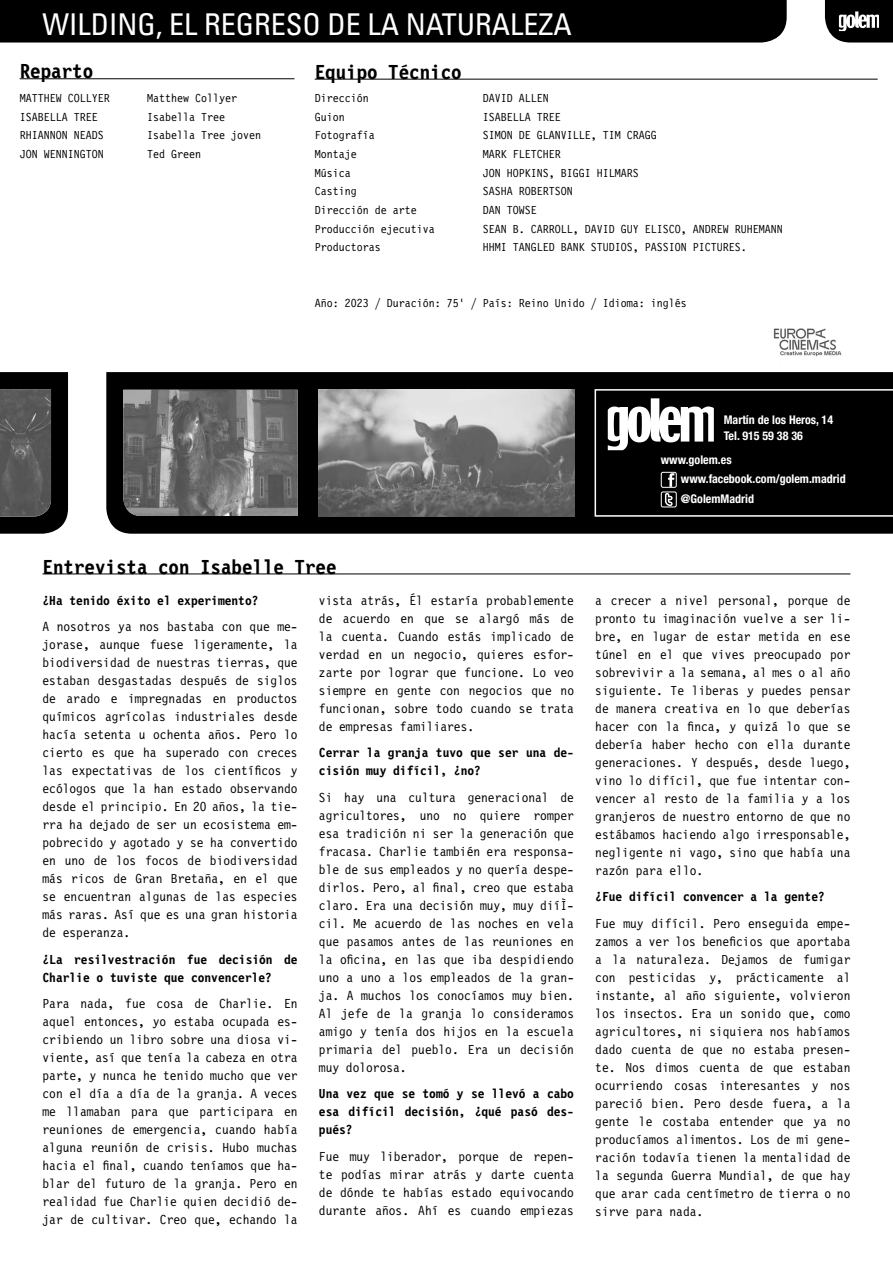
<style>
.page{position:relative;width:893px;height:1263px;background:#fff}
.page>*{position:absolute;margin:0;border:0;box-sizing:border-box;transform-origin:0 0}
.t1{font:condensed 30px "Univers";color:#fff}
.t2{font:700 21px "Letter Gothic 12 Pitch BT";color:#000}
.t3{font:13.5px/18px "Letter Gothic 12 Pitch BT";color:#000;text-align:justify}
.t4{font:700 13.5px/18px "Letter Gothic 12 Pitch BT";color:#000}
.t5{font:12px "Letter Gothic 12 Pitch BT";color:#000}
.t6{font:700 condensed 12px/19.5px "Helvetica Neue";color:#fff}
</style>
<div class="page">
<svg style="left:106px;top:372px;width:787px;height:162px;fill:#000"></svg>
<div style="left:0;top:0;width:787px;height:43px;background:#000"></div>
<hr style="left:315px;top:79px;width:563px;height:1px;background:#000">
<hr style="left:43px;top:573px;width:807px;height:1px;background:#000">
<img style="left:123px;top:390px;width:175px;height:126px">
<img style="left:319px;top:390px;width:255px;height:126px">
<div style="left:0;top:372px;width:68px;height:162px;background:#000"></div>
<img style="left:0;top:389px;width:51px;height:128px">
<svg style="left:825px;top:0;width:68px;height:43px"></svg>
<svg style="left:595px;top:389px;width:298px;height:128px"></svg>
<img style="left:773px;top:328px;width:69px;height:29px">
<hr style="left:20px;top:78px;width:274px;height:1px;background:#000">
<h1 class="t1" style="left:43px;top:6px;width:531px">WILDING, EL REGRESO DE LA NATURALEZA</h1>
<h2 class="t2" style="left:20px;top:60px;width:75px">Reparto</h2>
<p class="t5" style="left:20px;top:91px;width:91px">MATTHEW COLLYER</p>
<p class="t5" style="left:147px;top:91px;width:91px">Matthew Collyer</p>
<p class="t5" style="left:20px;top:110px;width:79px">ISABELLA TREE</p>
<p class="t5" style="left:147px;top:110px;width:79px">Isabella Tree</p>
<p class="t5" style="left:20px;top:129px;width:85px">RHIANNON NEADS</p>
<p class="t5" style="left:147px;top:129px;width:115px">Isabella Tree joven</p>
<p class="t5" style="left:20px;top:147px;width:85px">JON WENNINGTON</p>
<p class="t5" style="left:147px;top:147px;width:55px">Ted Green</p>
<h2 class="t2" style="left:315px;top:61px;width:148px">Equipo Técnico</h2>
<p class="t5" style="left:315px;top:91px;width:55px">Dirección</p>
<p class="t5" style="left:483px;top:91px;width:67px">DAVID ALLEN</p>
<p class="t5" style="left:315px;top:110px;width:31px">Guion</p>
<p class="t5" style="left:483px;top:110px;width:79px">ISABELLA TREE</p>
<p class="t5" style="left:315px;top:129px;width:61px">Fotografía</p>
<p class="t5" style="left:483px;top:129px;width:175px">SIMON DE GLANVILLE, TIM CRAGG</p>
<p class="t5" style="left:315px;top:147px;width:43px">Montaje</p>
<p class="t5" style="left:483px;top:147px;width:79px">MARK FLETCHER</p>
<p class="t5" style="left:315px;top:166px;width:37px">Música</p>
<p class="t5" style="left:483px;top:166px;width:157px">JON HOPKINS, BIGGI HILMARS</p>
<p class="t5" style="left:315px;top:185px;width:43px">Casting</p>
<p class="t5" style="left:483px;top:185px;width:91px">SASHA ROBERTSON</p>
<p class="t5" style="left:315px;top:203px;width:103px">Dirección de arte</p>
<p class="t5" style="left:483px;top:203px;width:55px">DAN TOWSE</p>
<p class="t5" style="left:315px;top:222px;width:121px">Producción ejecutiva</p>
<p class="t5" style="left:483px;top:222px;width:301px">SEAN B. CARROLL, DAVID GUY ELISCO, ANDREW RUHEMANN</p>
<p class="t5" style="left:315px;top:240px;width:67px">Productoras</p>
<p class="t5" style="left:483px;top:240px;width:265px">HHMI TANGLED BANK STUDIOS, PASSION PICTURES.</p>
<p class="t5" style="left:315px;top:296px;width:373px">Año: 2023 / Duración: 75’ / País: Reino Unido / Idioma: inglés</p>
<p class="t6" style="left:724px;top:411px;width:111px;line-height:16.5px">Martín de los Heros, 14<br>Tel. 915 59 38 36</p>
<p class="t6" style="left:681px;top:450px;width:166px;text-indent:-20px">www.golem.es www.facebook.com/golem.madrid @GolemMadrid</p>
<h2 class="t2" style="left:43px;top:555px;width:295px">Entrevista con Isabelle Tree</h2>
<p class="t4" style="left:43px;top:592px;width:217px">¿Ha tenido éxito el experimento?</p>
<p class="t3" style="left:43px;top:618px;width:257px">A nosotros ya nos bastaba con que me&shy;jorase, aunque fuese ligeramente, la biodiversidad de nuestras tierras, que estaban desgastadas después de siglos de arado e impregnadas en productos químicos agrícolas industriales desde hacía setenta u ochenta años. Pero lo cierto es que ha superado con creces las expectativas de los científicos y ecólogos que la han estado observando desde el principio. En 20 años, la tie&shy;rra ha dejado de ser un ecosistema em&shy;pobrecido y agotado y se ha convertido en uno de los focos de biodiversidad más ricos de Gran Bretaña, en el que se encuentran algunas de las especies más raras. Así que es una gran historia de esperanza.</p>
<p class="t4" style="left:43px;top:951px;width:257px">¿La resilvestración fue decisión de<br>Charlie o tuviste que convencerle?</p>
<p class="t3" style="left:43px;top:995px;width:257px">Para nada, fue cosa de Charlie. En aquel entonces, yo estaba ocupada es&shy;cribiendo un libro sobre una diosa vi&shy;viente, así que tenía la cabeza en otra parte, y nunca he tenido mucho que ver con el día a día de la granja. A veces me llamaban para que participara en reuniones de emergencia, cuando había alguna reunión de crisis. Hubo muchas hacia el final, cuando teníamos que ha&shy;blar del futuro de la granja. Pero en realidad fue Charlie quien decidió de&shy;jar de cultivar. Creo que, echando la</p>
<p class="t3" style="left:319px;top:592px;width:257px">vista atrás, Él estaría probablemente de acuerdo en que se alargó más de la cuenta. Cuando estás implicado de verdad en un negocio, quieres esfor&shy;zarte por lograr que funcione. Lo veo siempre en gente con negocios que no funcionan, sobre todo cuando se trata de empresas familiares.</p>
<p class="t4" style="left:319px;top:744px;width:257px">Cerrar la granja tuvo que ser una de&shy;cisión muy difícil, ¿no?</p>
<p class="t3" style="left:319px;top:789px;width:257px">Si hay una cultura generacional de agricultores, uno no quiere romper esa tradición ni ser la generación que fracasa. Charlie también era responsa&shy;ble de sus empleados y no quería despe&shy;dirlos. Pero, al final, creo que estaba claro. Era una decisión muy, muy diíÌ&shy;cil. Me acuerdo de las noches en vela que pasamos antes de las reuniones en la oficina, en las que iba despidiendo uno a uno a los empleados de la gran&shy;ja. A muchos los conocíamos muy bien.<br>Al jefe de la granja lo consideramos amigo y tenía dos hijos en la escuela primaria del pueblo. Era un decisión muy dolorosa.</p>
<p class="t4" style="left:319px;top:1085px;width:257px;text-align:justify">Una vez que se tomó y se llevó a cabo esa difícil decisión, ¿qué pasó des&shy;pués?</p>
<p class="t3" style="left:319px;top:1148px;width:257px">Fue muy liberador, porque de repen&shy;te podías mirar atrás y darte cuenta de dónde te habías estado equivocando durante años. Ahí es cuando empiezas</p>
<p class="t3" style="left:595px;top:592px;width:257px">a crecer a nivel personal, porque de pronto tu imaginación vuelve a ser li&shy;bre, en lugar de estar metida en ese túnel en el que vives preocupado por sobrevivir a la semana, al mes o al año siguiente. Te liberas y puedes pensar de manera creativa en lo que deberías hacer con la finca, y quizá lo que se debería haber hecho con ella durante generaciones. Y después, desde luego, vino lo difícil, que fue intentar con&shy;vencer al resto de la familia y a los granjeros de nuestro entorno de que no estábamos haciendo algo irresponsable, negligente ni vago, sino que había una razón para ello.</p>
<p class="t4" style="left:595px;top:888px;width:231px">¿Fue difícil convencer a la gente?</p>
<p class="t3" style="left:595px;top:914px;width:257px">Fue muy difícil. Pero enseguida empe&shy;zamos a ver los beneficios que aportaba a la naturaleza. Dejamos de fumigar con pesticidas y, prácticamente al instante, al año siguiente, volvieron los insectos. Era un sonido que, como agricultores, ni siquiera nos habíamos dado cuenta de que no estaba presen&shy;te. Nos dimos cuenta de que estaban ocurriendo cosas interesantes y nos pareció bien. Pero desde fuera, a la gente le costaba entender que ya no producíamos alimentos. Los de mi gene&shy;ración todavía tienen la mentalidad de la segunda Guerra Mundial, de que hay que arar cada centímetro de tierra o no sirve para nada.</p>
</div>
